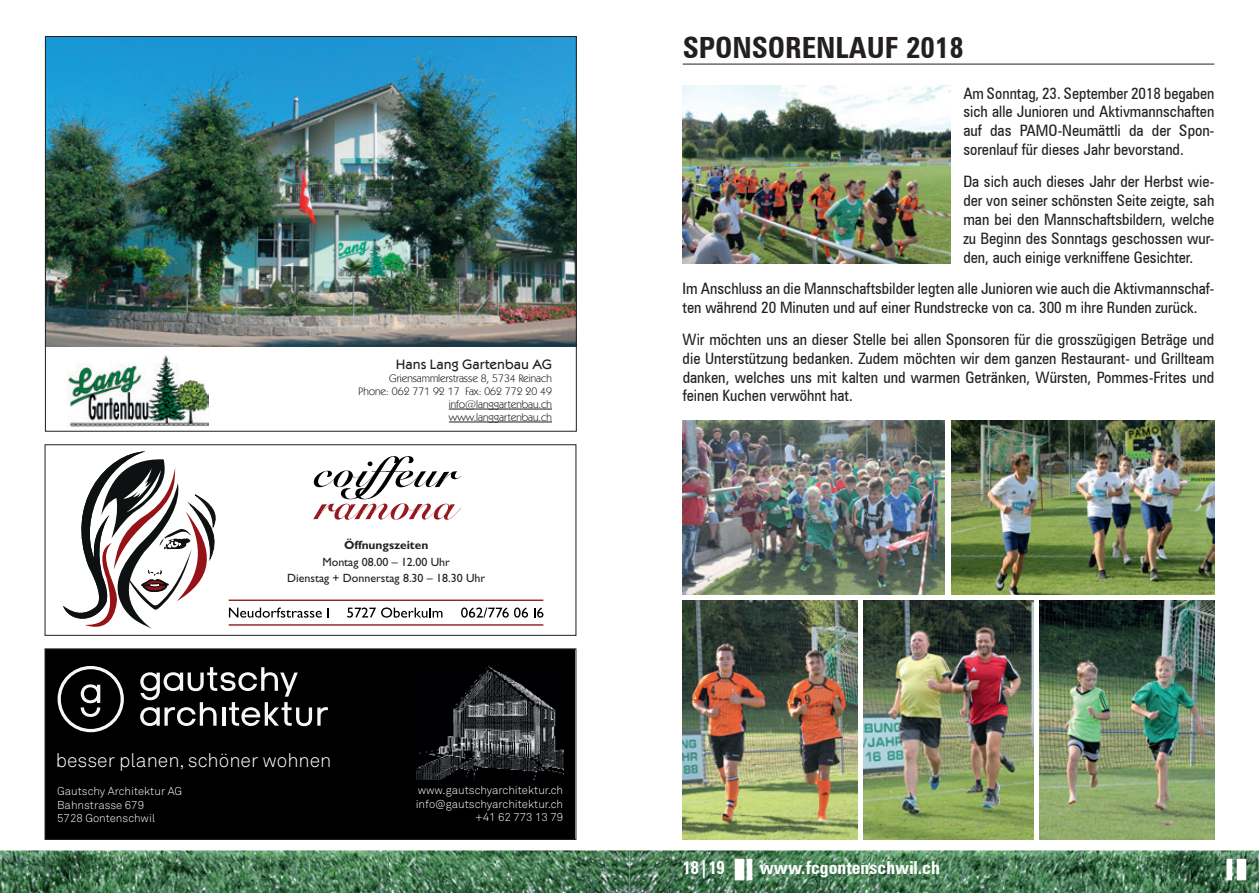
<style>
.page{position:relative;width:1259px;height:893px;background:#fff}
.page>*{position:absolute;margin:0;border:0;box-sizing:border-box;transform-origin:0 0}
.t1{font:700 condensed 29.25px "Zurich BT";color:#231f20}
.t2{font:300 19.35px "Akkurat Std";color:#fff}
.t3{font:700 condensed 18px "Zurich BT";color:#fff}
.t4{font:condensed 15.75px/18.9px "Zurich BT";color:#231f20;text-align:justify}
.t5{font:500 13.95px "Kabel Itc TEE";color:#231f20}
.t6{font:12px/16.5px "Gill Sans Std";color:#231f20;text-align:center}
.t7{font:700 12px "Gill Sans Std";color:#231f20}
.t8{font:300 11.25px/13.6px "Akkurat Std";color:#fff}
.t9{font:10.95px/12.9px "Kabel IT Cby BT";color:#231f20;text-align:right}
</style>
<div class="page">
<img style="left:0;top:850px;width:1259px;height:43px">
<img style="left:47px;top:38px;width:528px;height:309px">
<img style="left:67px;top:355px;width:142px;height:71px">
<hr style="left:449px;top:409px;width:103px;height:1px;background:#231f20">
<hr style="left:449px;top:422px;width:103px;height:1px;background:#231f20">
<div style="left:735px;top:859px;width:9px;height:21px;background:#fff"></div>
<svg style="left:746px;top:859px;width:6px;height:21px"></svg>
<div style="left:1236px;top:859px;width:10px;height:21px;background:#fff;border:1px solid #fff"></div>
<svg style="left:1226px;top:859px;width:6px;height:21px"></svg>
<div style="left:46px;top:649px;width:529px;height:190px;background:#000"></div>
<svg style="left:58px;top:666px;width:66px;height:66px"></svg>
<svg style="left:140px;top:667px;width:188px;height:59px"></svg>
<img style="left:416px;top:665px;width:147px;height:115px">
<div style="left:45px;top:648px;width:531px;height:192px;border:1px solid #231f20"></div>
<svg style="left:63px;top:451px;width:152px;height:178px"></svg>
<svg style="left:313px;top:456px;width:148px;height:64px"></svg>
<svg style="left:229px;top:607px;width:99px;height:11px"></svg>
<svg style="left:347px;top:607px;width:95px;height:11px"></svg>
<svg style="left:461px;top:607px;width:67px;height:11px"></svg>
<svg style="left:534px;top:607px;width:9px;height:11px"></svg>
<hr style="left:229px;top:624px;width:314px;height:2px;background:#961a1d">
<hr style="left:229px;top:600px;width:314px;height:1px;background:#961a1d">
<div style="left:45px;top:444px;width:531px;height:192px;border:1px solid #231f20"></div>
<hr style="left:682px;top:64px;width:532px;height:1px;background:#231f20">
<img style="left:682px;top:420px;width:262px;height:174px">
<img style="left:951px;top:420px;width:263px;height:174px">
<img style="left:682px;top:85px;width:268px;height:179px">
<img style="left:682px;top:600px;width:175px;height:240px">
<img style="left:863px;top:600px;width:170px;height:240px">
<img style="left:1040px;top:600px;width:174px;height:240px">
<p class="t5" style="left:396px;top:357px;width:158px">Hans Lang Gartenbau AG</p>
<p class="t9" style="left:359px;top:372px;width:195px">Griensammlerstrasse 8, 5734 Reinach<br>Phone: 062 771 92 17 Fax: 062 772 20 49 info@langgartenbau.ch www.langgartenbau.ch</p>
<p class="t7" style="left:344px;top:538px;width:86px">Öffnungszeiten</p>
<p class="t6" style="left:287px;top:554px;width:199px">Montag 08.00 – 12.00 Uhr<br>Dienstag + Donnerstag 8.30 – 18.30 Uhr</p>
<p class="t2" style="left:56px;top:748px;width:277px">besser planen, schöner wohnen</p>
<p class="t8" style="left:57px;top:785px;width:127px">Gautschy Architektur AG<br>Bahnstrasse 679<br>5728 Gontenschwil</p>
<p class="t8" style="left:416px;top:783px;width:149px;text-align:right">www.gautschyarchitektur.ch info@gautschyarchitektur.ch +41 62 773 13 79</p>
<h1 class="t1" style="left:682px;top:30px;width:283px">SPONSORENLAUF 2018</h1>
<p class="t4" style="left:963px;top:83px;width:252px">Am Sonntag, 23. September 2018 begaben sich alle Junioren und Aktivmannschaften auf das PAMO-Neumättli da der Spon&shy;sorenlauf für dieses Jahr bevorstand.</p>
<p class="t4" style="left:963px;top:172px;width:252px">Da sich auch dieses Jahr der Herbst wie&shy;der von seiner schönsten Seite zeigte, sah man bei den Mannschaftsbildern, welche zu Beginn des Sonntags geschossen wur&shy;den, auch einige verkniffene Gesichter.</p>
<p class="t4" style="left:682px;top:279px;width:533px">Im Anschluss an die Mannschaftsbilder legten alle Junioren wie auch die Aktivmannschaf&shy;ten während 20 Minuten und auf einer Rundstrecke von ca. 300 m ihre Runden zurück.</p>
<p class="t4" style="left:682px;top:330px;width:533px">Wir möchten uns an dieser Stelle bei allen Sponsoren für die grosszügigen Beträge und die Unterstützung bedanken. Zudem möchten wir dem ganzen Restaurant- und Grillteam danken, welches uns mit kalten und warmen Getränken, Würsten, Pommes-Frites und feinen Kuchen verwöhnt hat.</p>
<p class="t3" style="left:682px;top:857px;width:44px">18|19</p>
<p class="t3" style="left:760px;top:857px;width:182px">www.fcgontenschwil.ch</p>
</div>
